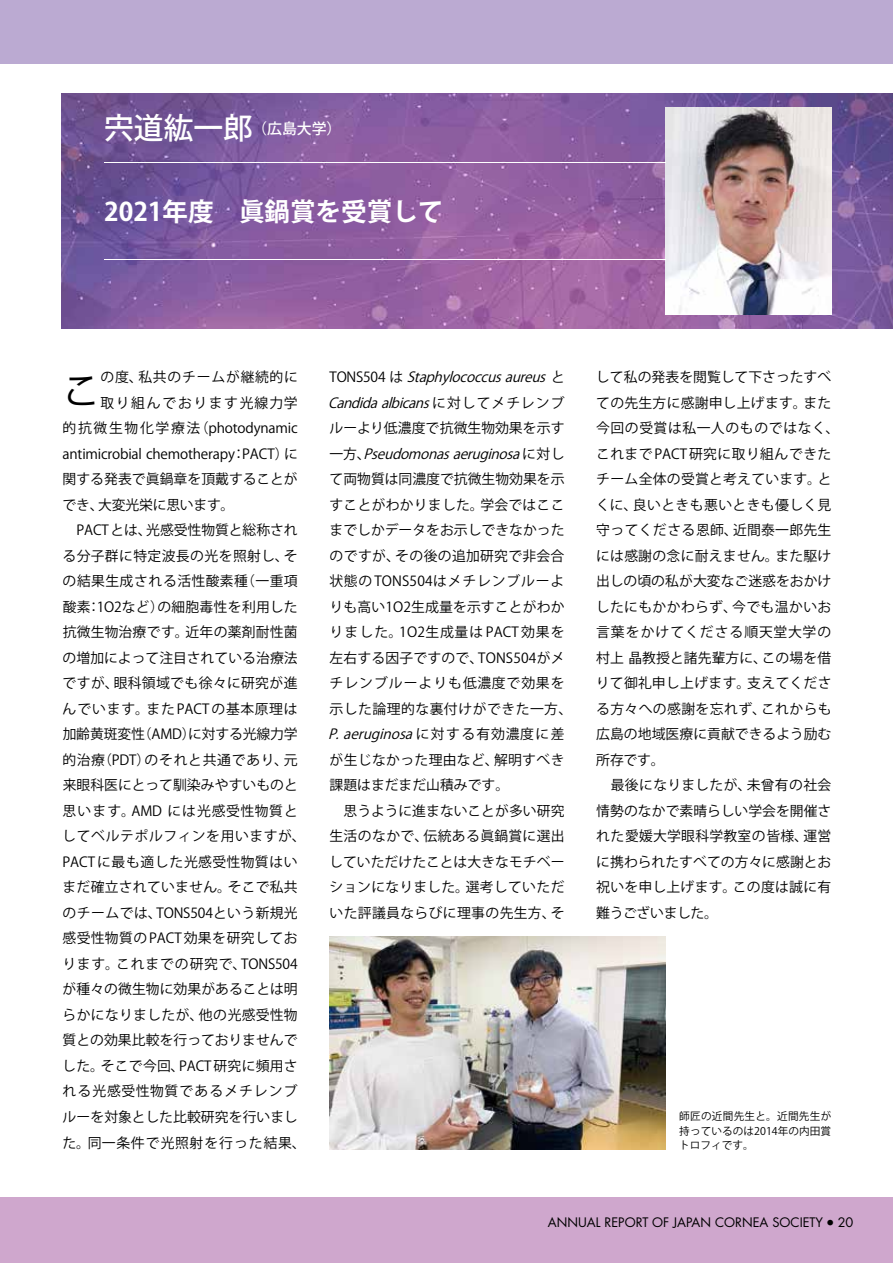
<style>
.page{position:relative;width:893px;height:1263px;background:#fff}
.page>*{position:absolute;margin:0;border:0;box-sizing:border-box;transform-origin:0 0}
.t1{font:39.3px "Koz Go Pro";color:#000}
.t2{font:700 25.5px "Koz Go Pro";color:#fff}
.t3{font:500 14.85px "Koz Go Pro";color:#fff}
.t4{font:13.8px/25.5px "Koz Go Pro";letter-spacing:.015em;color:#000}
.t5{font:13.8px "Koz Go Pro";letter-spacing:.04em;color:#000}
.t6{font:13.8px "Koz Go Pro";letter-spacing:-.015em;color:#000}
.t7{font:13.8px "Koz Go Pro";letter-spacing:-.01em;color:#000}
.t8{font:13.8px "Koz Go Pro";letter-spacing:.06em;color:#000}
.t9{font:13.8px "Koz Go Pro";letter-spacing:-.005em;color:#000}
.t10{font:13.8px "Koz Go Pro";letter-spacing:.045em;color:#000}
.t11{font:13.8px "Koz Go Pro";letter-spacing:.035em;color:#000}
.t12{font:13.8px "Koz Go Pro";letter-spacing:.065em;color:#000}
.t13{font:13.8px "Koz Go Pro";letter-spacing:.075em;color:#000}
.t14{font:13.8px "Koz Go Pro";letter-spacing:.115em;color:#000}
.t15{font:12.75px "Futura";color:#000}
.t16{font:10.65px/14.9px "Koz Go Pro";letter-spacing:.005em;color:#000;text-align:justify}
.s1{font-size:29.7px}
.s2{font-style:italic}
</style>
<div class="page">
<div style="left:0;top:1197px;width:893px;height:66px;background:#cfa7cd"></div>
<div style="left:0;top:0;width:893px;height:64px;background:#bbaad2"></div>
<img style="left:62px;top:94px;width:831px;height:234px">
<img style="left:665px;top:107px;width:166px;height:208px">
<hr style="left:104px;top:259px;width:561px;height:1px;background:#fff">
<hr style="left:104px;top:162px;width:561px;height:1px;background:#fff">
<img style="left:330px;top:936px;width:335px;height:214px">
<p class="t3" style="left:104px;top:119px;width:239px"><span class="s1">宍道紘一郎</span> （広島大学）</p>
<h2 class="t2" style="left:104px;top:195px;width:341px">2021年度　眞鍋賞を受賞して</h2>
<h1 class="t1" style="left:62px;top:365px;width:41px">こ</h1>
<p class="t8" style="left:100px;top:368px;width:199px">の度、私共のチームが継続的に</p>
<p class="t14" style="left:100px;top:394px;width:199px">取り組んでおります光線力学</p>
<p class="t7" style="left:63px;top:419px;width:237px">的抗微生物化学療法（photodynamic</p>
<p class="t6" style="left:63px;top:445px;width:237px">antimicrobial chemotherapy：PACT）に</p>
<p class="t4" style="left:63px;top:467px;width:237px">関する発表で眞鍋章を頂戴することが</p>
<p class="t6" style="left:63px;top:496px;width:173px">でき、大変光栄に思います。</p>
<p class="t9" style="left:63px;top:521px;width:236px">　PACTとは、光感受性物質と総称され</p>
<p class="t4" style="left:63px;top:543px;width:237px">る分子群に特定波長の光を照射し、そ</p>
<p class="t4" style="left:63px;top:569px;width:237px">の結果生成される活性酸素種（一重項</p>
<p class="t4" style="left:63px;top:594px;width:237px">酸素：1O2など）の細胞毒性を利用した</p>
<p class="t4" style="left:63px;top:620px;width:237px">抗微生物治療です。近年の薬剤耐性菌</p>
<p class="t4" style="left:63px;top:645px;width:237px">の増加によって注目されている治療法</p>
<p class="t4" style="left:63px;top:671px;width:237px">ですが、眼科領域でも徐々に研究が進</p>
<p class="t8" style="left:63px;top:700px;width:237px">んでいます。またPACTの基本原理は</p>
<p class="t7" style="left:63px;top:725px;width:237px">加齢黄斑変性（AMD）に対する光線力学</p>
<p class="t10" style="left:63px;top:751px;width:237px">的治療（PDT）のそれと共通であり、元</p>
<p class="t4" style="left:63px;top:773px;width:237px">来眼科医にとって馴染みやすいものと</p>
<p class="t5" style="left:63px;top:802px;width:237px">思います。AMD には光感受性物質と</p>
<p class="t5" style="left:62px;top:827px;width:245px">してベルテポルフィンを用いますが、</p>
<p class="t11" style="left:63px;top:853px;width:237px">PACTに最も適した光感受性物質はい</p>
<p class="t4" style="left:63px;top:875px;width:237px">まだ確立されていません。そこで私共</p>
<p class="t4" style="left:63px;top:900px;width:237px">のチームでは、TONS504という新規光</p>
<p class="t4" style="left:63px;top:926px;width:237px">感受性物質のPACT 効果を研究してお</p>
<p class="t5" style="left:62px;top:955px;width:237px">ります。これまでの研究で、TONS504</p>
<p class="t4" style="left:63px;top:977px;width:237px">が種々の微生物に効果があることは明</p>
<p class="t4" style="left:62px;top:1002px;width:237px">らかになりましたが、他の光感受性物</p>
<p class="t4" style="left:63px;top:1028px;width:237px">質との効果比較を行っておりませんで</p>
<p class="t4" style="left:62px;top:1053px;width:237px">した。そこで今回、PACT 研究に頻用さ</p>
<p class="t13" style="left:63px;top:1082px;width:236px">れる光感受性物質であるメチレンブ</p>
<p class="t4" style="left:63px;top:1104px;width:237px">ルーを対象とした比較研究を行いまし</p>
<p class="t12" style="left:63px;top:1133px;width:245px">た。同一条件で光照射を行った結果、</p>
<p class="t4" style="left:328px;top:365px;width:246px">T O N S 5 0 4 は <span class="s2">Staphylococcusaureus</span> と<br><span class="s2">Candidaalbicans</span> に対してメチレンブルーより低濃度で抗微生物効果を示す一方、<span class="s2">Pseudomonasaeruginosa</span> に対して両物質は同濃度で抗微生物効果を示すことがわかりました。学会ではここまでしかデータをお示しできなかったのですが、その後の追加研究で非会合状態のTONS504はメチレンブルーよりも高い1O2生成量を示すことがわかりました。1O2生成量は PACT 効果を左右する因子ですので、TONS504がメチレンブルーよりも低濃度で効果を示した論理的な裏付けができた一方、<br><span class="s2">P.aeruginosa</span> に対する有効濃度に差が生じなかった理由など、解明すべき課題はまだまだ山積みです。<br>　思うように進まないことが多い研究生活のなかで、伝統ある眞鍋賞に選出していただけたことは大きなモチベーションになりました。選考していただいた評議員ならびに理事の先生方、そ</p>
<p class="t4" style="left:596px;top:365px;width:245px">して私の発表を閲覧して下さったすべての先生方に感謝申し上げます。また今回の受賞は私一人のものではなく、これまでPACT 研究に取り組んできたチーム全体の受賞と考えています。とくに、良いときも悪いときも優しく見守ってくださる恩師、近間泰一郎先生には感謝の念に耐えません。また駆け出しの頃の私が大変なご迷惑をおかけしたにもかかわらず、今でも温かいお言葉をかけてくださる順天堂大学の村上 晶教授と諸先輩方に、この場を借りて御礼申し上げます。支えてくださる方々への感謝を忘れず、これからも広島の地域医療に貢献できるよう励む所存です。<br>　最後になりましたが、未曾有の社会情勢のなかで素晴らしい学会を開催された愛媛大学眼科学教室の皆様、運営に携わられたすべての方々に感謝とお祝いを申し上げます。この度は誠に有難うございました。</p>
<p class="t16" style="left:679px;top:1108px;width:153px">師匠の近間先生と。近間先生が持っているのは2014年の内田賞トロフィです。</p>
<p class="t15" style="left:548px;top:1214px;width:307px">ANNUAL REPORT OF JAPAN CORNEA SOCIETY <sup>●</sup> 20</p>
</div>
